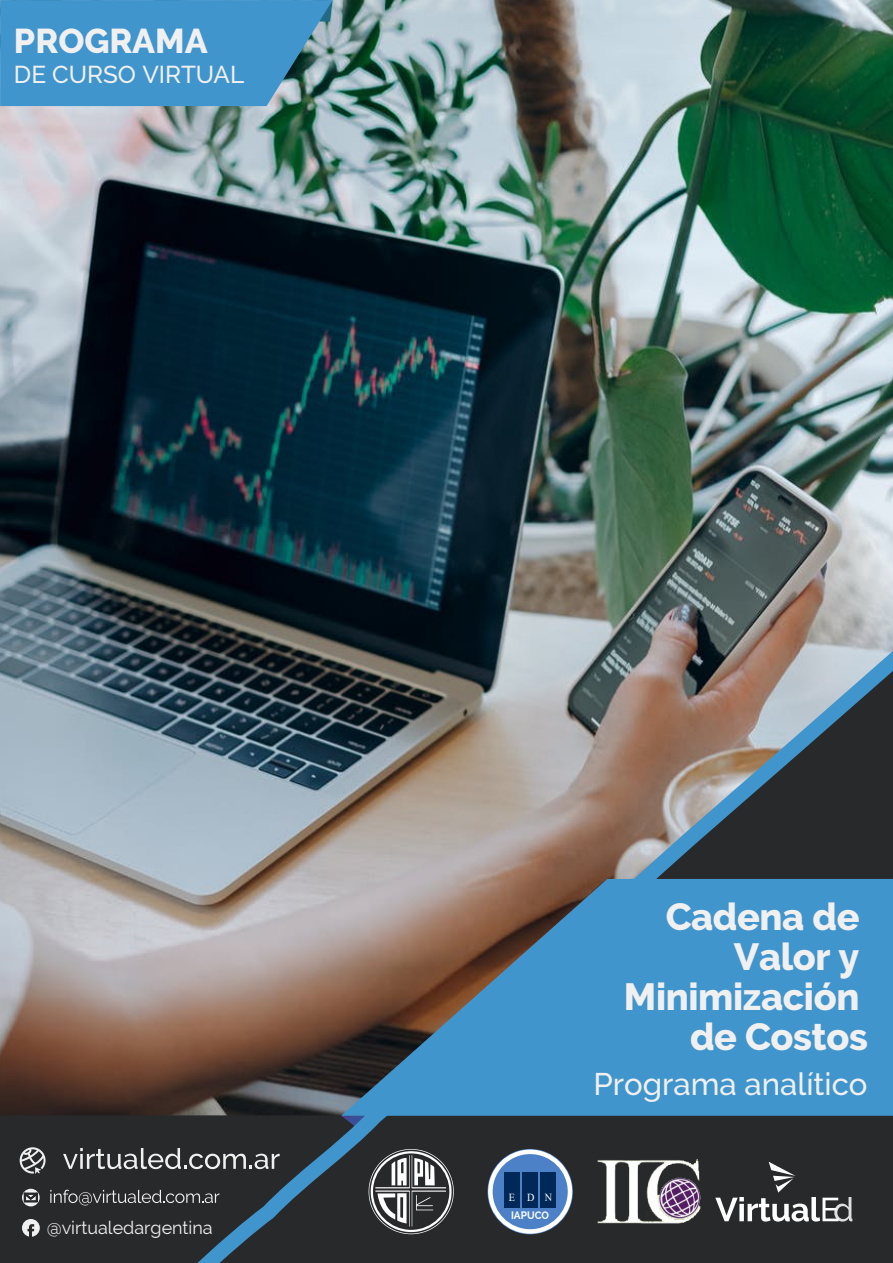
<style>
.page{position:relative;width:893px;height:1263px;background:#fff}
.page>*{position:absolute;margin:0;border:0;box-sizing:border-box;transform-origin:0 0}
.t1{font:800 47.1px/56.6px "Raleway";letter-spacing:-.01em;color:#f1f0f0;text-align:center}
.t2{font:800 37.8px/39.8px "Raleway";letter-spacing:-.01em;color:#f1f0f0;text-align:right}
.t3{font:800 34.35px "Raleway";color:#f1f0f0}
.t4{font:500 31.2px "Raleway";color:#f1f0f0}
.t5{font:500 24.3px "Raleway";color:#f1f0f0}
.t6{font:18px "Raleway";color:#f1f0f0}
.t7{font:700 10.8px "Raleway";color:#fff;scale:.94 1}
.t8{font:10.8px "Times New Roman";color:#fff;scale:.94 1}
</style>
<div class="page">
<img style="left:0;top:0;width:893px;height:1115px">
<div style="left:0;top:1115px;width:129px;height:148px;background:#28292b"></div>
<svg style="left:0;top:0;width:333px;height:106px;background:#4594c6"></svg>
<img style="left:129px;top:632px;width:764px;height:631px">
<svg style="left:341px;top:879px;width:552px;height:237px;background:#4f87ae"></svg>
<svg style="left:20px;top:1147px;width:26px;height:27px"></svg>
<svg style="left:63px;top:1148px;width:217px;height:21px;background:#5c5d5e"></svg>
<svg style="left:22px;top:1219px;width:18px;height:18px"></svg>
<svg style="left:50px;top:1190px;width:169px;height:15px;background:#4f5051"></svg>
<div style="left:22px;top:1189px;width:18px;height:17px;background:#f1f0f0;border-radius:50%"></div>
<svg style="left:22px;top:1191px;width:17px;height:12px"></svg>
<svg style="left:369px;top:1149px;width:85px;height:85px"></svg>
<img style="left:598px;top:1158px;width:103px;height:67px">
<svg style="left:715px;top:1162px;width:137px;height:59px;background:#4f5052"></svg>
<svg style="left:487px;top:1149px;width:86px;height:85px;background:#6b95cd"></svg>
<div style="left:488px;top:1149px;width:84px;height:85px;border:4px solid #fff;border-radius:50%"></div>
<div style="left:504px;top:1172px;width:16px;height:35px;background:#002959"></div>
<div style="left:522px;top:1172px;width:16px;height:35px;background:#002959"></div>
<div style="left:540px;top:1172px;width:16px;height:35px;background:#002959"></div>
<p class="t3" style="left:14px;top:22px;width:195px">PROGRAMA</p>
<p class="t5" style="left:14px;top:60px;width:232px">DE CURSO VIRTUAL</p>
<p class="t3" style="left:14px;top:31px;width:195px">PROGRAMA</p>
<p class="t5" style="left:14px;top:69px;width:231px">DE CURSO VIRTUAL</p>
<p class="t6" style="left:47px;top:1217px;width:167px">@virtualedargentina</p>
<p class="t2" style="left:624px;top:897px;width:245px">Cadena de<br>Valor y<br>Minimización de Costos</p>
<p class="t4" style="left:593px;top:1066px;width:276px">Programa analítico</p>
<p class="t1" style="left:608px;top:908px;width:264px">PROGRAMA<br>ANALÍTICO</p>
<p class="t4" style="left:557px;top:1066px;width:313px">De Gestión En Pymes</p>
<p class="t8" style="left:509px;top:1190px;width:48px">EDN</p>
<p class="t7" style="left:511px;top:1209px;width:42px">IAPUCO</p>
</div>
